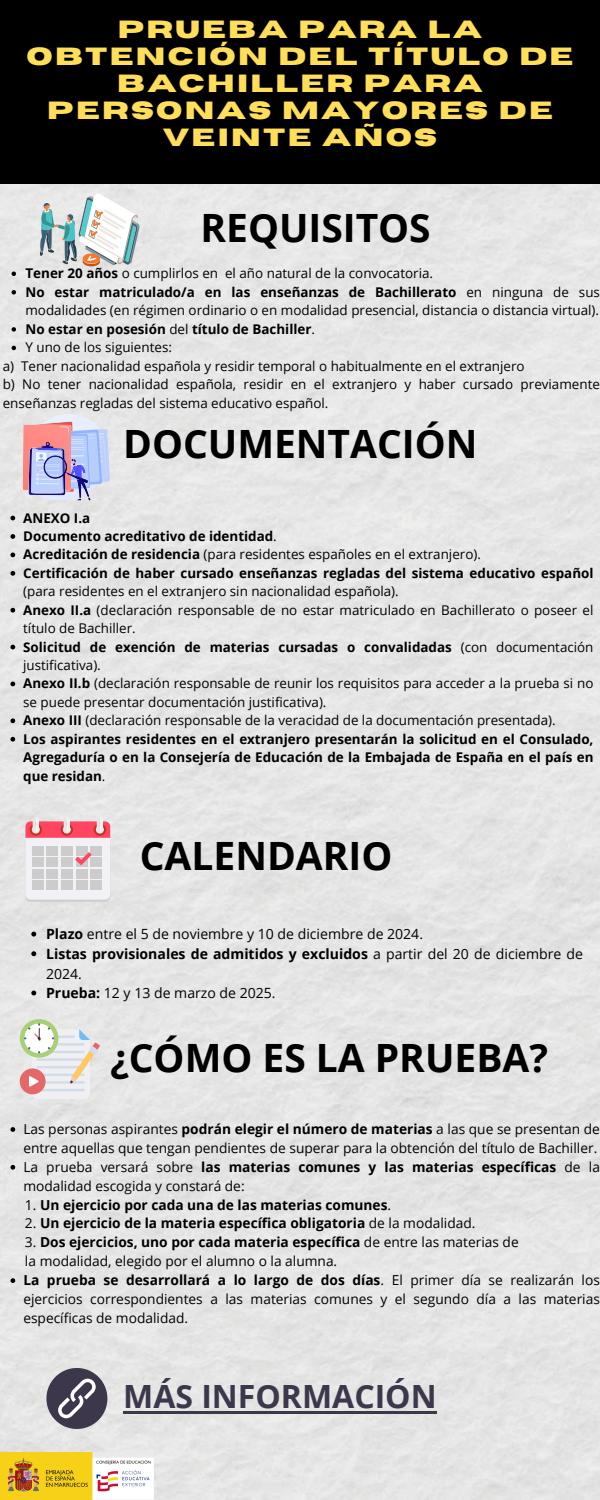
<style>
.page{position:relative;width:600px;height:1500px;background:#fff}
.page>*{position:absolute;margin:0;border:0;box-sizing:border-box;transform-origin:0 0}
.t1{font:700 39px "Open Sans";color:#000}
.t2{font:700 32px "Open Sans";color:#3c374a}
.t3{font:700 24.8px/27px "Horizon";letter-spacing:.095em;color:#ffde59;text-align:center}
.t4{font:14.1px "Open Sans";color:#000}
.t5{font:700 14.1px/19.6px "Open Sans";color:#000}
.t6{font:13.7px/18.9px "Open Sans";color:#000}
.t7{font:700 13.7px "Open Sans";color:#000}
.t8{font:13.4px/18.4px "Open Sans";color:#000}
.t9{font:700 13.4px/18.4px "Open Sans";color:#000}
.s1{font-weight:700}
.s2{font-weight:400}
</style>
<div class="page">
<div style="left:0;top:183px;width:600px;height:1317px;background:#e6e6e5"></div>
<div style="left:0;top:0;width:600px;height:183px;background:#000"></div>
<svg style="left:40px;top:193px;width:99px;height:73px"></svg>
<svg style="left:22px;top:414px;width:88px;height:87px;background:#c7b7d5"></svg>
<svg style="left:25px;top:817px;width:85px;height:85px"></svg>
<svg style="left:20px;top:1019px;width:80px;height:80px"></svg>
<img style="left:0;top:1453px;width:153px;height:47px">
<svg style="left:34px;top:1355px;width:86px;height:87px;background:#adabb1"></svg>
<svg style="left:10px;top:516px;width:5px;height:4px"></svg>
<svg style="left:10px;top:534px;width:5px;height:5px"></svg>
<svg style="left:10px;top:553px;width:5px;height:4px"></svg>
<svg style="left:10px;top:571px;width:5px;height:5px"></svg>
<svg style="left:10px;top:608px;width:5px;height:5px"></svg>
<svg style="left:10px;top:645px;width:5px;height:4px"></svg>
<svg style="left:10px;top:682px;width:5px;height:4px"></svg>
<svg style="left:10px;top:718px;width:5px;height:5px"></svg>
<svg style="left:10px;top:737px;width:5px;height:5px"></svg>
<svg style="left:12px;top:272px;width:4px;height:4px"></svg>
<svg style="left:12px;top:290px;width:4px;height:5px"></svg>
<svg style="left:12px;top:327px;width:4px;height:5px"></svg>
<svg style="left:12px;top:346px;width:4px;height:4px"></svg>
<svg style="left:31px;top:932px;width:5px;height:5px"></svg>
<svg style="left:31px;top:951px;width:5px;height:5px"></svg>
<svg style="left:31px;top:991px;width:5px;height:4px"></svg>
<svg style="left:10px;top:1127px;width:5px;height:5px"></svg>
<svg style="left:10px;top:1165px;width:5px;height:5px"></svg>
<svg style="left:10px;top:1278px;width:5px;height:5px"></svg>
<hr style="left:123px;top:1411px;width:314px;height:3px;background:#3c374a">
<h1 class="t3" style="left:27px;top:17px;width:548px">PRUEBA PARA LA<br>OBTENCIÓN DEL TÍTULO DE<br>BACHILLER PARA<br>PERSONAS MAYORES DE<br>VEINTE AÑOS</h1>
<p class="t1" style="left:200px;top:200px;width:232px">REQUISITOS</p>
<p class="t8" style="left:26px;top:264px;width:409px"><span class="s1">Tener 20 años</span> o cumplirlos en el año natural de la convocatoria.</p>
<p class="t8" style="left:26px;top:282px;width:576px"><span class="s1">No estar matriculado/a en las enseñanzas de Bachillerato</span> en ninguna de sus modalidades (en régimen ordinario o en modalidad presencial, distancia o distancia virtual).</p>
<p class="t9" style="left:26px;top:319px;width:291px">No estar en posesión <span class="s2">del</span> título de Bachiller<span class="s2">.</span></p>
<p class="t8" style="left:26px;top:338px;width:148px">Y uno de los siguientes:</p>
<p class="t8" style="left:3px;top:357px;width:523px">a) Tener nacionalidad española y residir temporal o habitualmente en el extranjero</p>
<p class="t8" style="left:3px;top:375px;width:599px">b) No tener nacionalidad española, residir en el extranjero y haber cursado previamente enseñanzas regladas del sistema educativo español.</p>
<p class="t1" style="left:123px;top:416px;width:356px">DOCUMENTACIÓN</p>
<p class="t9" style="left:23px;top:508px;width:69px">ANEXO I.a</p>
<h1 class="t9" style="left:23px;top:527px;width:255px">Documento acreditativo de identidad<span class="s2">.</span></h1>
<p class="t8" style="left:23px;top:545px;width:459px"><span class="s1">Acreditación de residencia</span> (para residentes españoles en el extranjero).</p>
<p class="t9" style="left:23px;top:563px;width:572px">Certificación de haber cursado enseñanzas regladas del sistema educativo español <span class="s2">(para residentes en el extranjero sin nacionalidad española).</span></p>
<p class="t8" style="left:23px;top:600px;width:572px"><span class="s1">Anexo II.a</span> (declaración responsable de no estar matriculado en Bachillerato o poseer el título de Bachiller.</p>
<p class="t9" style="left:23px;top:637px;width:572px">Solicitud de exención de materias cursadas o convalidadas <span class="s2">(con documentación justificativa).</span></p>
<p class="t8" style="left:23px;top:674px;width:572px"><span class="s1">Anexo II.b</span> (declaración responsable de reunir los requisitos para acceder a la prueba si no se puede presentar documentación justificativa).</p>
<p class="t8" style="left:23px;top:711px;width:534px"><span class="s1">Anexo III</span> (declaración responsable de la veracidad de la documentación presentada).</p>
<p class="t9" style="left:23px;top:729px;width:572px;text-align:justify">Los aspirantes residentes en el extranjero presentarán la solicitud en el Consulado, Agregaduría o en la Consejería de Educación de la Embajada de España en el país en que residan<span class="s2">.</span></p>
<p class="t1" style="left:140px;top:828px;width:254px">CALENDARIO</p>
<p class="t4" style="left:46px;top:924px;width:378px"><span class="s1">Plazo</span> entre el 5 de noviembre y 10 de diciembre de 2024.</p>
<h1 class="t5" style="left:46px;top:944px;width:539px">Listas provisionales de admitidos y excluidos <span class="s2">a partir del 20 de diciembre de<br>2024.</span></h1>
<p class="t4" style="left:46px;top:983px;width:231px"><span class="s1">Prueba:</span> 12 y 13 de marzo de 2025.</p>
<p class="t1" style="left:110px;top:1030px;width:439px">¿CÓMO ES LA PRUEBA?</p>
<p class="t6" style="left:23px;top:1119px;width:578px">Las personas aspirantes <span class="s1">podrán elegir el número de materias</span> a las que se presentan de entre aquellas que tengan pendientes de superar para la obtención del título de Bachiller.</p>
<p class="t6" style="left:23px;top:1157px;width:578px">La prueba versará sobre <span class="s1">las materias comunes y las materias específicas</span> de la modalidad escogida y constará de:</p>
<h1 class="t7" style="left:25px;top:1195px;width:368px"><span class="s2">1.</span> Un ejercicio por cada una de las materias comunes<span class="s2">.</span></h1>
<p class="t7" style="left:25px;top:1214px;width:452px"><span class="s2">2.</span> Un ejercicio de la materia específica obligatoria <span class="s2">de la modalidad.</span></p>
<p class="t7" style="left:25px;top:1233px;width:495px"><span class="s2">3.</span> Dos ejercicios, uno por cada materia específica <span class="s2">de entre las materias de</span></p>
<p class="t6" style="left:25px;top:1251px;width:314px">la modalidad, elegido por el alumno o la alumna.</p>
<p class="t6" style="left:23px;top:1270px;width:578px;text-align:justify"><span class="s1">La prueba se desarrollará a lo largo de dos días</span>. El primer día se realizarán los ejercicios correspondientes a las materias comunes y el segundo día a las materias específicas de modalidad.</p>
<p class="t2" style="left:123px;top:1374px;width:315px">MÁS INFORMACIÓN</p>
</div>
